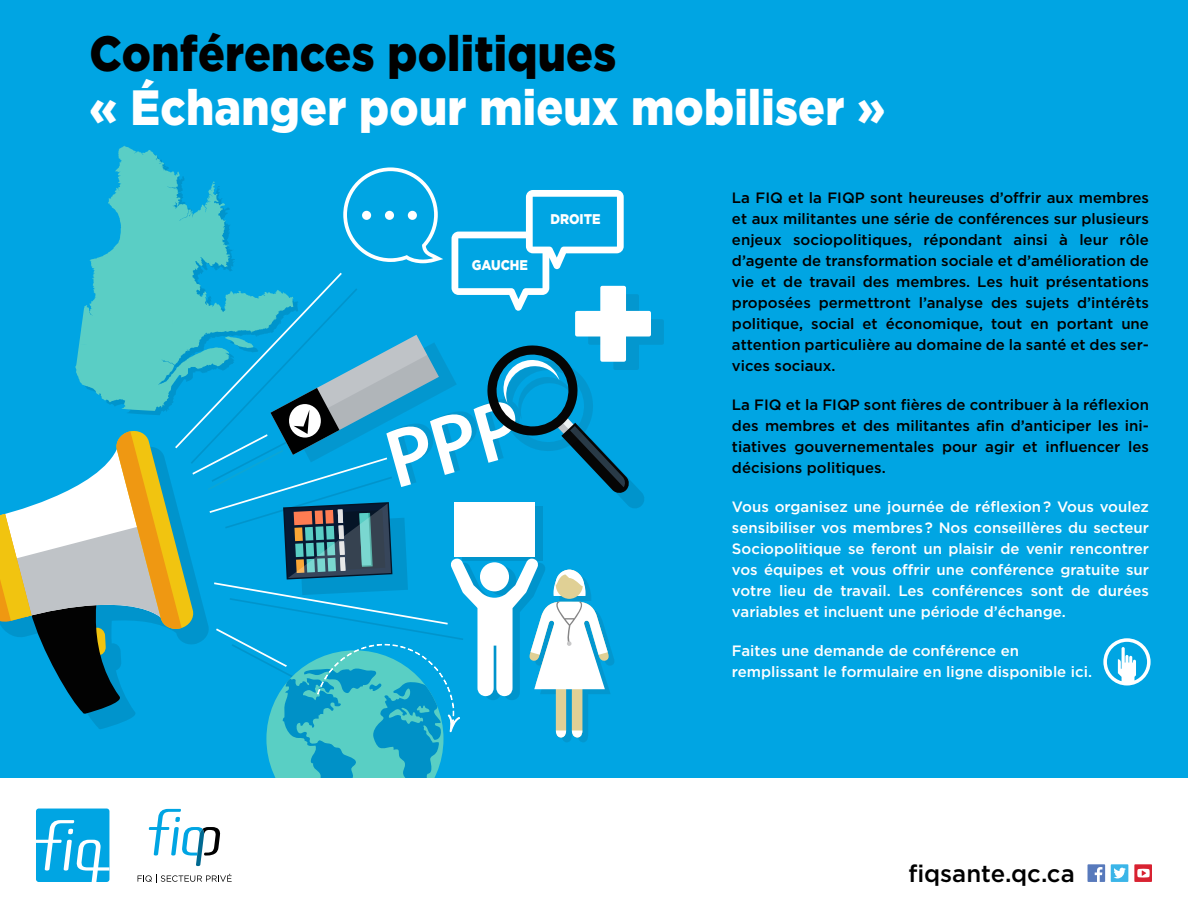
<style>
.page{position:relative;width:1188px;height:918px;background:#fff}
.page>*{position:absolute;margin:0;border:0;box-sizing:border-box;transform-origin:0 0}
.t1{font:900 49.5px "Gotham";letter-spacing:.005em;color:#fff;scale:.9 1}
.t2{font:900 49.5px "Gotham";letter-spacing:.005em;color:#000;scale:.9 1}
.t3{font:500 24px "Gotham";color:#000}
.t4{font:500 15px/21px "Gotham";color:#000;text-align:justify}
.t5{font:500 15px/21px "Gotham";color:#fff;text-align:justify}
.t6{font:900 14.1px "Gotham";color:#fff;scale:.9 1}
</style>
<div class="page">
<div style="left:0;top:0;width:1188px;height:782px;background:#00a5e3"></div>
<svg style="left:118px;top:146px;width:48px;height:21px"></svg>
<svg style="left:1103px;top:638px;width:48px;height:48px"></svg>
<div style="left:0;top:779px;width:1188px;height:67px;background:#fff"></div>
<svg style="left:0;top:167px;width:664px;height:716px"></svg>
<div style="left:1111px;top:864px;width:17px;height:18px;background:#3bb5e8"></div>
<svg style="left:1113px;top:868px;width:13px;height:10px"></svg>
<div style="left:1088px;top:864px;width:17px;height:18px;background:#587abc"></div>
<div style="left:1134px;top:864px;width:18px;height:18px;background:#d82231"></div>
<svg style="left:1137px;top:869px;width:13px;height:9px"></svg>
<svg style="left:1095px;top:867px;width:7px;height:15px"></svg>
<h1 class="t2" style="left:90px;top:24px;width:587px">Conférences politiques</h1>
<h1 class="t1" style="left:90px;top:78px;width:886px">« Échanger pour mieux mobiliser »</h1>
<p class="t6" style="left:472px;top:256px;width:64px">GAUCHE</p>
<p class="t6" style="left:550px;top:211px;width:56px">Droite</p>
<p class="t4" style="left:732px;top:187px;width:419px">La FIQ et la FIQP sont heureuses d’offrir aux membres et aux militantes une série de conférences sur plusieurs enjeux sociopolitiques, répondant ainsi à leur rôle d’agente de transformation sociale et d’amélioration de vie et de travail des membres. Les huit présentations proposées permettront l’analyse des sujets d’intérêts politique, social et économique, tout en portant une attention particulière au domaine de la santé et des ser&shy;vices sociaux.</p>
<p class="t4" style="left:732px;top:394px;width:419px">La FIQ et la FIQP sont fières de contribuer à la réflexion des membres et des militantes afin d’anticiper les ini&shy;tiatives gouvernementales pour agir et influencer les décisions politiques.</p>
<p class="t5" style="left:732px;top:496px;width:419px">Vous organisez une journée de réflexion? Vous voulez sensibiliser vos membres? Nos conseillères du secteur Sociopolitique se feront un plaisir de venir rencontrer vos équipes et vous offrir une conférence gratuite sur votre lieu de travail. Les conférences sont de durées variables et incluent une période d’échange.</p>
<p class="t5" style="left:732px;top:640px;width:362px">Faites une demande de conférence en remplissant le formulaire en ligne disponible ici.</p>
<h2 class="t3" style="left:908px;top:860px;width:168px">fiqsante.qc.ca</h2>
</div>
